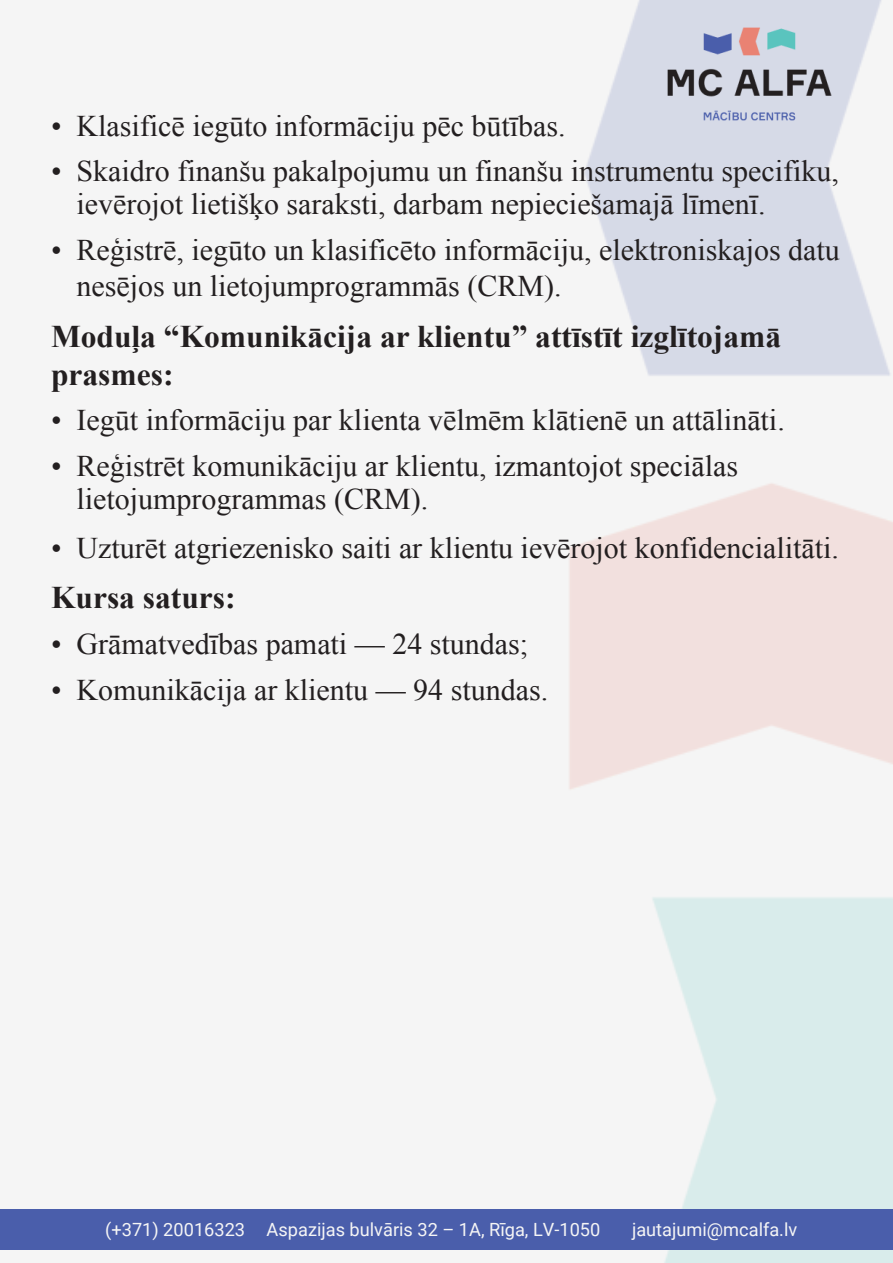
<style>
.page{position:relative;width:893px;height:1263px;background:#f5f5f5}
.page>*{position:absolute;margin:0;border:0;box-sizing:border-box;transform-origin:0 0}
.t1{font:700 31.5px/37.8px "Times New Roman";color:#231f20}
.t2{font:30px/33px "Times New Roman";color:#231f20}
.t3{font:18.15px "Roboto";color:#f5f5f5}
</style>
<div class="page">
<img style="left:568px;top:0;width:325px;height:1263px">
<div style="left:0;top:1210px;width:893px;height:40px;background:#4a5eab"></div>
<img style="left:657px;top:17px;width:185px;height:114px">
<p class="t2" style="left:51px;top:109px;width:516px">• Klasificē iegūto informāciju pēc būtības.</p>
<p class="t2" style="left:77px;top:154px;width:764px;text-indent:-26px">• Skaidro finanšu pakalpojumu un finanšu instrumentu specifiku, ievērojot lietišķo saraksti, darbam nepieciešamajā līmenī.</p>
<p class="t2" style="left:77px;top:232px;width:765px;line-height:36px;text-indent:-26px">• Reģistrē, iegūto un klasificēto informāciju, elektroniskajos datu nesējos un lietojumprogrammās (CRM).</p>
<p class="t1" style="left:51px;top:316px;width:732px">Moduļa “Komunikācija ar klientu” attīstīt izglītojamā prasmes:</p>
<p class="t2" style="left:51px;top:403px;width:735px">• Iegūt informāciju par klienta vēlmēm klātienē un attālināti.</p>
<p class="t2" style="left:77px;top:449px;width:663px;text-indent:-26px">• Reģistrēt komunikāciju ar klientu, izmantojot speciālas lietojumprogrammas (CRM).</p>
<p class="t2" style="left:51px;top:531px;width:789px">• Uzturēt atgriezenisko saiti ar klientu ievērojot konfidencialitāti.</p>
<p class="t1" style="left:51px;top:578px;width:186px">Kursa saturs:</p>
<p class="t2" style="left:51px;top:627px;width:479px">• Grāmatvedības pamati — 24 stundas;</p>
<p class="t2" style="left:51px;top:673px;width:499px">• Komunikācija ar klientu — 94 stundas.</p>
<p class="t3" style="left:105px;top:1217px;width:497px">(+371) 20016323 Aspazijas bulvāris 32 – 1A, Rīga, LV-1050</p>
<p class="t3" style="left:632px;top:1217px;width:167px">jautajumi@mcalfa.lv</p>
</div>
